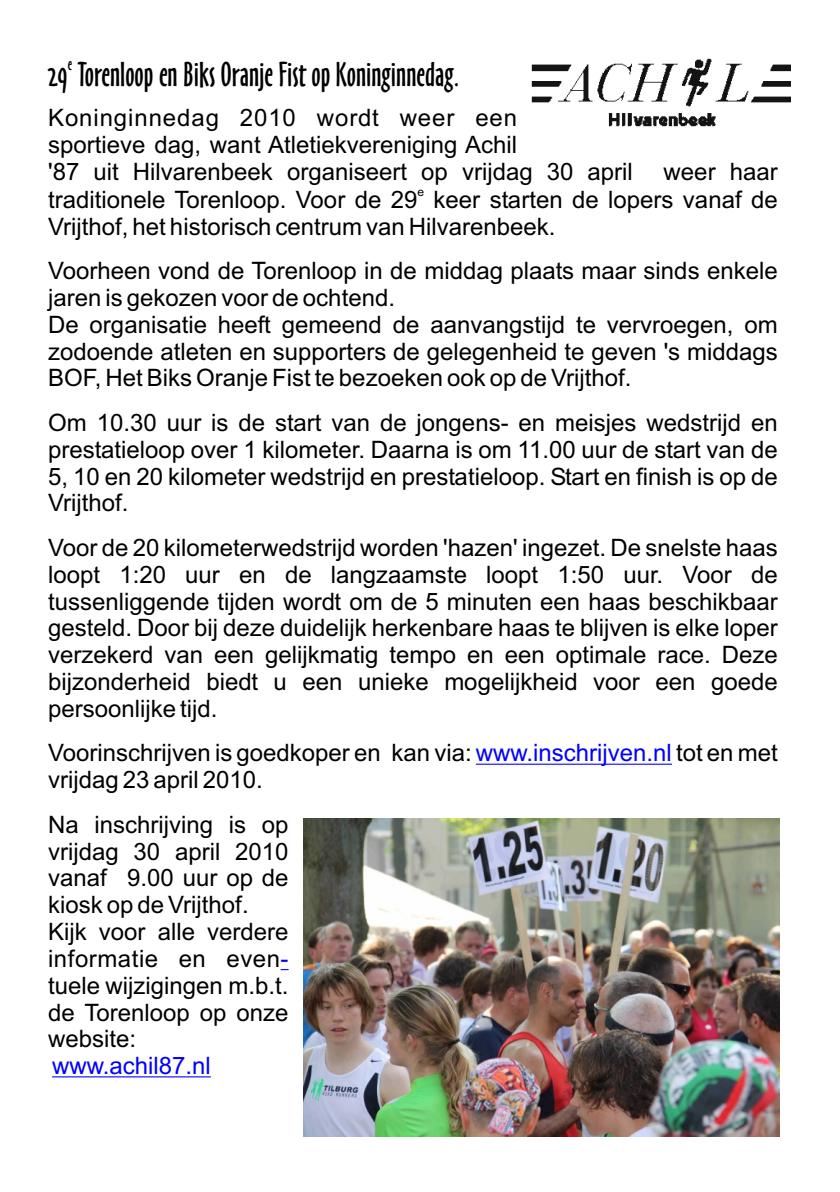
<style>
.page{position:relative;width:840px;height:1192px;background:#fff}
.page>*{position:absolute;margin:0;border:0;box-sizing:border-box;transform-origin:0 0}
.t1{font:32px "Oz Handicraft BT";color:#000}
.t2{font:24px/26.8px "Arial";color:#000}
.t3{font:24px "Arial";color:#00f}
.t4{font:16px "Oz Handicraft BT";color:#000}
.t5{font:12px "Arial";color:#000}
.s1{color:#00f}
</style>
<div class="page">
<hr style="left:476px;top:764px;width:196px;height:1px;background:#00f">
<hr style="left:52px;top:1076px;width:159px;height:1px;background:#00f">
<img style="left:532px;top:58px;width:259px;height:69px">
<img style="left:303px;top:819px;width:477px;height:318px">
<p class="t4" style="left:68px;top:58px;width:6px">e</p>
<h1 class="t1" style="left:48px;top:62px;width:413px">29 Torenloop en Biks Oranje Fist op Koninginnedag.</h1>
<p class="t2" style="left:48px;top:107px;width:586px">Koninginnedag 2010 wordt weer een<br>sportieve dag, want Atletiekvereniging Achil<br>'87 uit Hilvarenbeek organiseert op vrijdag 30 april</p>
<p class="t2" style="left:664px;top:160px;width:116px">weer haar</p>
<p class="t5" style="left:418px;top:187px;width:8px">e</p>
<p class="t2" style="left:48px;top:188px;width:731px">traditionele Torenloop. Voor de 29 keer starten de lopers vanaf de<br>Vrijthof, het historisch centrum van Hilvarenbeek.</p>
<p class="t2" style="left:48px;top:260px;width:731px">Voorheen vond de Torenloop in de middag plaats maar sinds enkele jaren is gekozen voor de ochtend.<br>De organisatie heeft gemeend de aanvangstijd te vervroegen, om zodoende atleten en supporters de gelegenheid te geven 's middags BOF, Het Biks Oranje Fist te bezoeken ook op de Vrijthof.</p>
<p class="t2" style="left:48px;top:411px;width:731px;text-align:justify">Om 10.30 uur is de start van de jongens- en meisjes wedstrijd en prestatieloop over 1 kilometer. Daarna is om 11.00 uur de start van de 5, 10 en 20 kilometer wedstrijd en prestatieloop. Start en finish is op de Vrijthof.</p>
<p class="t2" style="left:48px;top:536px;width:731px;text-align:justify">Voor de 20 kilometerwedstrijd worden 'hazen' ingezet. De snelste haas loopt 1:20 uur en de langzaamste loopt 1:50 uur. Voor de tussenliggende tijden wordt om de 5 minuten een haas beschikbaar gesteld. Door bij deze duidelijk herkenbare haas te blijven is elke loper verzekerd van een gelijkmatig tempo en een optimale race. Deze bijzonderheid biedt u een unieke mogelijkheid voor een goede persoonlijke tijd.</p>
<p class="t2" style="left:48px;top:742px;width:731px">Voorinschrijven is goedkoper en kan via: <span class="s1">www.inschrijven.nl</span> tot en met vrijdag 23 april 2010.</p>
<p class="t2" style="left:48px;top:813px;width:242px">Na inschrijving is op vrijdag 30 april 2010 vanaf 9.00 uur op de kiosk op de Vrijthof.<br>Kijk voor alle verdere informatie en even&shy;tuele wijzigingen m.b.t. de Torenloop op onze website:</p>
<p class="t3" style="left:52px;top:1057px;width:160px">www.achil87.nl</p>
</div>
